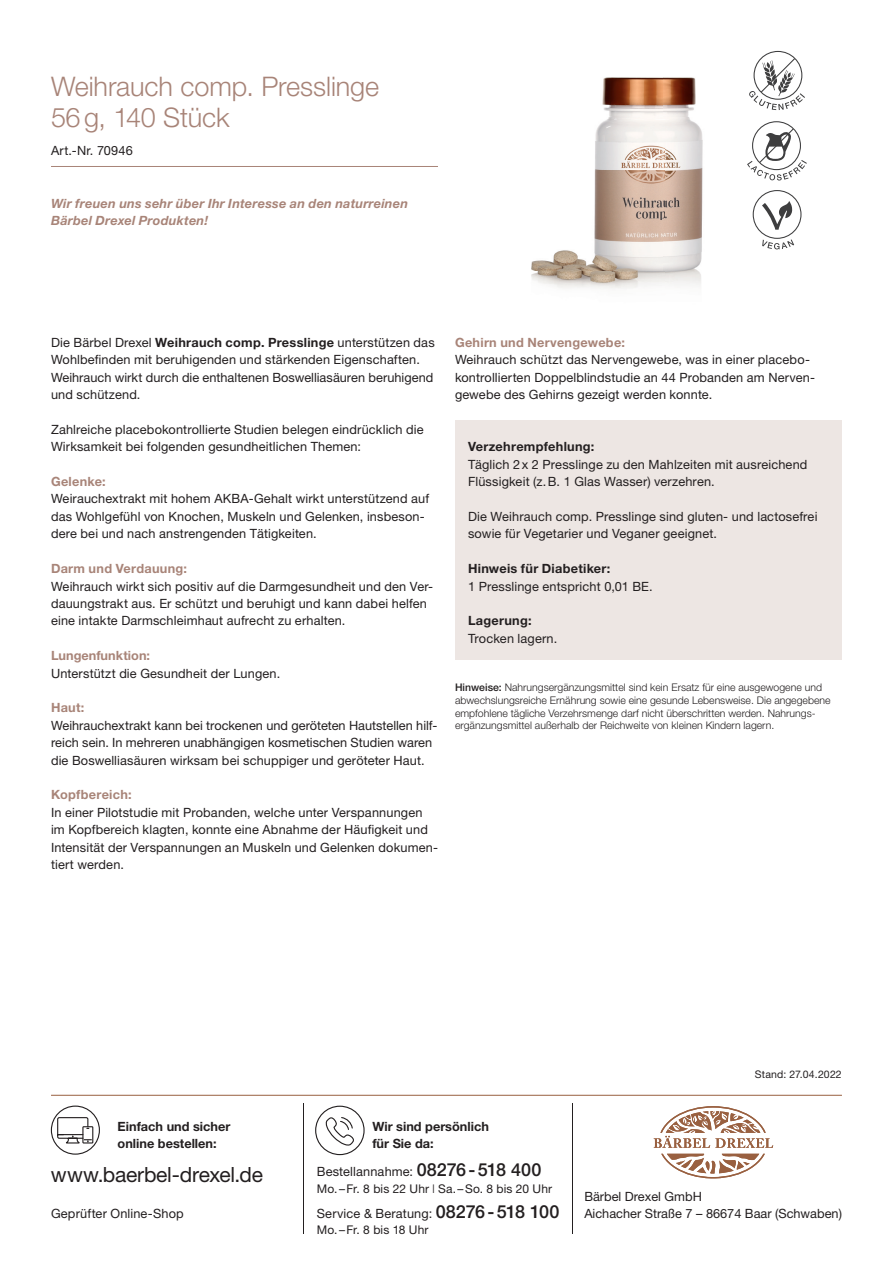
<style>
.page{position:relative;width:893px;height:1263px;background:#fff}
.page>*{position:absolute;margin:0;border:0;box-sizing:border-box;transform-origin:0 0}
.t1{font:300 27px/31px "Helvetica Neue LT Pro";letter-spacing:-.005em;color:#a88478}
.t2{font:21px "Helvetica Neue LT Pro";letter-spacing:-.015em;color:#231f20}
.t3{font:12.75px/17.4px "Helvetica Neue LT Pro";letter-spacing:.01em;color:#231f20}
.t4{font:italic 700 12.75px/17.4px "Helvetica Neue LT Pro";letter-spacing:.015em;color:#a88478}
.t5{font:700 12.75px "Helvetica Neue LT Pro";letter-spacing:.02em;color:#a88478}
.t6{font:700 12.75px/17.4px "Helvetica Neue LT Pro";color:#231f20}
.t7{font:700 12.75px "Helvetica Neue LT Pro";letter-spacing:.02em;color:#231f20}
.t8{font:700 12.75px "Helvetica Neue LT Pro";color:#a88478}
.t9{font:700 12.75px "Helvetica Neue LT Pro";letter-spacing:.025em;color:#231f20}
.t10{font:12px "Helvetica Neue LT Pro";letter-spacing:.015em;color:#231f20}
.t11{font:300 10.5px/12.6px "Helvetica Neue LT Pro";color:#231f20}
.t12{font:10.5px "Helvetica Neue LT Pro";letter-spacing:.02em;color:#231f20}
.s1{font-weight:700}
.s2{font-weight:500}
.s3{font-weight:500;font-size:18px}
.s4{font-weight:300}
</style>
<div class="page">
<hr style="left:51px;top:1095px;width:791px;height:1px;background:#996040">
<hr style="left:51px;top:166px;width:387px;height:1px;background:#a88478">
<div style="left:315px;top:1106px;width:50px;height:49px;border:1px solid #231f20;border-radius:50%"></div>
<svg style="left:325px;top:1117px;width:29px;height:29px"></svg>
<div style="left:51px;top:1105px;width:49px;height:50px;border:1px solid #231f20;border-radius:50%"></div>
<svg style="left:57px;top:1117px;width:37px;height:27px"></svg>
<hr style="left:303px;top:1103px;width:1px;height:131px;background:#231f20">
<hr style="left:572px;top:1103px;width:1px;height:131px;background:#231f20">
<svg style="left:654px;top:1106px;width:119px;height:72px"></svg>
<div style="left:455px;top:420px;width:387px;height:240px;background:#ede6e3"></div>
<img style="left:531px;top:77px;width:172px;height:212px">
<svg style="left:753px;top:190px;width:48px;height:59px"></svg>
<svg style="left:749px;top:51px;width:56px;height:59px"></svg>
<svg style="left:747px;top:121px;width:60px;height:60px"></svg>
<h1 class="t1" style="left:51px;top:70px;width:330px">Weihrauch comp. Presslinge<br>56 g, 140 Stück</h1>
<p class="t3" style="left:51px;top:142px;width:83px">Art.-Nr. 70946</p>
<p class="t4" style="left:51px;top:194px;width:358px">Wir freuen uns sehr über Ihr Interesse an den naturreinen<br>Bärbel Drexel Produkten!</p>
<p class="t3" style="left:51px;top:333px;width:385px">Die Bärbel Drexel <span class="s1">Weihrauch comp. Presslinge</span> unterstützen das Wohlbefinden mit beruhigenden und stärkenden Eigenschaften.<br>Weihrauch wirkt durch die enthaltenen Boswelliasäuren beruhigend und schützend.</p>
<p class="t3" style="left:51px;top:420px;width:374px">Zahlreiche placebokontrollierte Studien belegen eindrücklich die<br>Wirksamkeit bei folgenden gesundheitlichen Themen:</p>
<p class="t5" style="left:51px;top:474px;width:56px">Gelenke:</p>
<p class="t3" style="left:51px;top:490px;width:380px">Weirauchextrakt mit hohem AKBA-Gehalt wirkt unterstützend auf das Wohlgefühl von Knochen, Muskeln und Gelenken, insbeson&shy;dere bei und nach anstrengenden Tätigkeiten.</p>
<p class="t5" style="left:51px;top:561px;width:138px">Darm und Verdauung:</p>
<p class="t3" style="left:51px;top:577px;width:384px">Weihrauch wirkt sich positiv auf die Darmgesundheit und den Ver&shy;dauungstrakt aus. Er schützt und beruhigt und kann dabei helfen eine intakte Darmschleimhaut aufrecht zu erhalten.</p>
<p class="t8" style="left:51px;top:648px;width:101px">Lungenfunktion:</p>
<p class="t3" style="left:51px;top:664px;width:231px">Unterstützt die Gesundheit der Lungen.</p>
<p class="t5" style="left:51px;top:700px;width:35px">Haut:</p>
<p class="t3" style="left:51px;top:716px;width:388px">Weihrauchextrakt kann bei trockenen und geröteten Hautstellen hilf&shy;reich sein. In mehreren unabhängigen kosmetischen Studien waren die Boswelliasäuren wirksam bei schuppiger und geröteter Haut.</p>
<p class="t5" style="left:51px;top:787px;width:82px">Kopfbereich:</p>
<p class="t3" style="left:51px;top:803px;width:388px">In einer Pilotstudie mit Probanden, welche unter Verspannungen im Kopfbereich klagten, konnte eine Abnahme der Häufigkeit und Intensität der Verspannungen an Muskeln und Gelenken dokumen&shy;tiert werden.</p>
<p class="t5" style="left:455px;top:334px;width:172px">Gehirn und Nervengewebe:</p>
<p class="t3" style="left:455px;top:351px;width:362px">Weihrauch schützt das Nervengewebe, was in einer placebo&shy;kontrollierten Doppelblindstudie an 44 Probanden am Nerven&shy;gewebe des Gehirns gezeigt werden konnte.</p>
<p class="t7" style="left:468px;top:439px;width:128px">Verzehrempfehlung:</p>
<p class="t3" style="left:468px;top:455px;width:341px">Täglich 2 x 2 Presslinge zu den Mahlzeiten mit ausreichend<br>Flüssigkeit (z. B. 1 Glas Wasser) verzehren.</p>
<p class="t3" style="left:468px;top:507px;width:351px">Die Weihrauch comp. Presslinge sind gluten- und lactosefrei sowie für Vegetarier und Veganer geeignet.</p>
<p class="t7" style="left:468px;top:561px;width:144px">Hinweis für Diabetiker:</p>
<p class="t3" style="left:468px;top:577px;width:186px">1 Presslinge entspricht 0,01 BE.</p>
<p class="t9" style="left:468px;top:613px;width:65px">Lagerung:</p>
<p class="t3" style="left:468px;top:629px;width:91px">Trocken lagern.</p>
<p class="t11" style="left:455px;top:681px;width:377px"><span class="s2">Hinweise:</span> Nahrungsergänzungsmittel sind kein Ersatz für eine ausgewogene und abwechslungsreiche Ernährung sowie eine gesunde Lebensweise. Die angegebene empfohlene tägliche Verzehrsmenge darf nicht überschritten werden. Nahrungs&shy;ergänzungsmittel außerhalb der Reichweite von kleinen Kindern lagern.</p>
<p class="t12" style="left:755px;top:1067px;width:88px">Stand: 27.04.2022</p>
<p class="t6" style="left:118px;top:1117px;width:114px">Einfach und sicher online bestellen:</p>
<p class="t6" style="left:372px;top:1117px;width:118px">Wir sind persönlich für Sie da:</p>
<h2 class="t2" style="left:51px;top:1161px;width:214px">www.baerbel-drexel.de</h2>
<p class="t3" style="left:51px;top:1204px;width:134px">Geprüfter Online-Shop</p>
<p class="t3" style="left:317px;top:1163px;width:226px">Bestellannahme: <span class="s3">08276 - 518 400</span></p>
<p class="t10" style="left:317px;top:1181px;width:237px">Mo. – Fr. 8 bis 22 Uhr <span class="s4">l</span> Sa. – So. 8 bis 20 Uhr</p>
<p class="t3" style="left:317px;top:1204px;width:244px">Service &amp; Beratung: <span class="s3">08276 - 518 100</span></p>
<p class="t10" style="left:317px;top:1222px;width:113px">Mo. – Fr. 8 bis 18 Uhr</p>
<p class="t3" style="left:584px;top:1187px;width:259px">Bärbel Drexel GmbH<br>Aichacher Straße 7 – 86674 Baar (Schwaben)</p>
</div>
